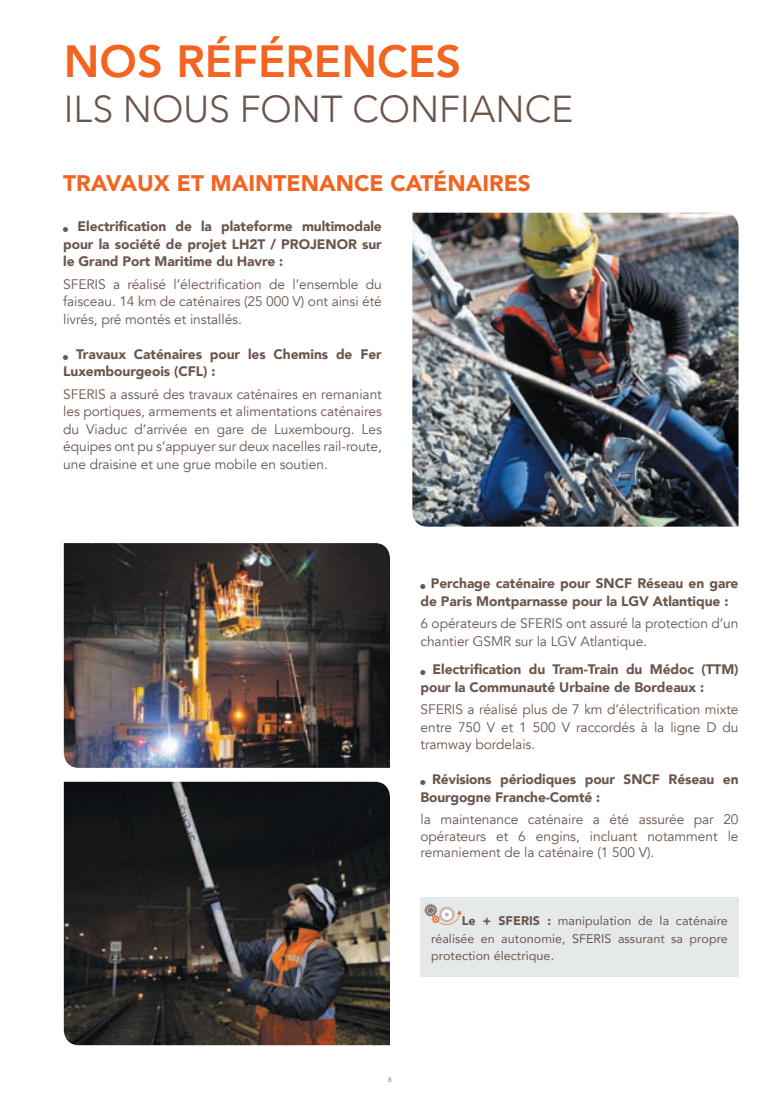
<style>
.page{position:relative;width:780px;height:1099px;background:#fff}
.page>*{position:absolute;margin:0;border:0;box-sizing:border-box;transform-origin:0 0}
.t1{font:800 45px "Avenir";color:#f36421}
.t2{font:300 37.5px "Avenir";color:#6b564d}
.t3{font:900 22.5px "Avenir";color:#f36421}
.t4{font:13.75px/17.5px "Avenir";letter-spacing:-.005em;color:#6b564d;text-align:justify}
.t5{font:900 13.75px/17.5px "Avenir";letter-spacing:-.005em;color:#6b564d}
.t6{font:12.5px/17.5px "Avenir";letter-spacing:.005em;color:#6b564d;text-align:justify}
.t7{font:6.25px "Avenir";color:#6b564d}
.s1{font-weight:900}
</style>
<div class="page">
<img style="left:64px;top:543px;width:326px;height:224px">
<div style="left:420px;top:896px;width:318px;height:80px;background:#e6e9ea"></div>
<svg style="left:424px;top:903px;width:37px;height:22px"></svg>
<img style="left:64px;top:781px;width:326px;height:264px">
<img style="left:412px;top:213px;width:326px;height:313px">
<h1 class="t1" style="left:64px;top:20px;width:399px">NOS RÉFÉRENCES</h1>
<h2 class="t2" style="left:64px;top:87px;width:511px">ILS NOUS FONT CONFIANCE</h2>
<h3 class="t3" style="left:63px;top:164px;width:432px">travaux et maintenance caténaires</h3>
<p class="t5" style="left:63px;top:217px;width:320px;text-align:justify">■ Electrification de la plateforme multimodale pour la société de projet LH 2T / PROJ ENOR sur le Grand Port Maritime du Havre :</p>
<p class="t4" style="left:63px;top:275px;width:320px">SFERIS a réalisé l’électrification de l’ensemble du faisceau. 14 km de caténaires (25 000 V) ont ainsi été livrés, pré montés et installés.</p>
<p class="t5" style="left:63px;top:344px;width:320px">■ Travaux Caténaires pour les Chemins de Fer<br>Luxembourgeois (CFL) :</p>
<p class="t4" style="left:63px;top:385px;width:320px">SFERIS a assuré des travaux caténaires en remaniant les portiques, armements et alimentations caténaires du Viaduc d’arrivée en gare de Luxembourg. Les équipes ont pu s’appuyer sur deux nacelles rail-route, une draisine et une grue mobile en soutien.</p>
<p class="t5" style="left:420px;top:574px;width:319px">■ Perchage caténaire pour SNCF Réseau en gare de Paris Montparnasse pour la LGV Atlantique :</p>
<p class="t4" style="left:420px;top:615px;width:319px">6 opérateurs de SFERIS ont assuré la protection d’un chantier GSM R sur la LGV Atlantique.</p>
<p class="t5" style="left:420px;top:660px;width:319px">■ Electrification du Tram-Train du Médoc (TTM) pour la Communauté Urbaine de Bordeaux :</p>
<p class="t4" style="left:420px;top:701px;width:319px">SFERIS a réalisé plus de 7 km d’électrification mixte entre 750 V et 1 500 V raccordés à la ligne D du tramway bordelais.</p>
<p class="t5" style="left:420px;top:770px;width:319px">■ Révisions périodiques pour SNCF Réseau en<br>Bourgogne Franche-Comté :</p>
<p class="t4" style="left:420px;top:811px;width:319px;line-height:16.2px">la maintenance caténaire a été assurée par 20 opérateurs et 6 engins, incluant notamment le remaniement de la caténaire (1 500 V).</p>
<p class="t6" style="left:431px;top:911px;width:298px;text-indent:31px"><span class="s1">Le + SFERIS :</span> manipulation de la caténaire réalisée en autonomie, SFERIS assurant sa propre protection électrique.</p>
<p class="t7" style="left:388px;top:1075px;width:5px">8</p>
</div>
